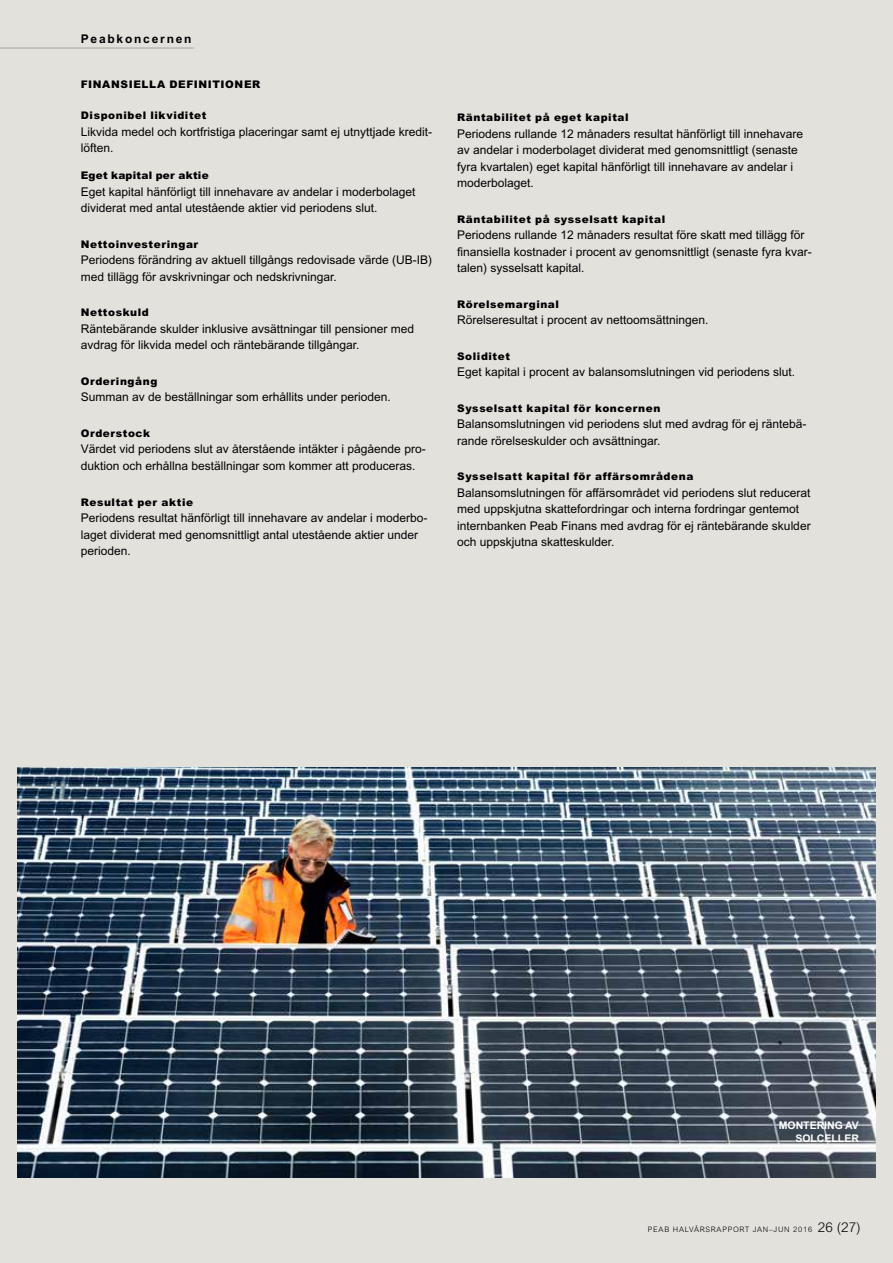
<style>
.page{position:relative;width:893px;height:1263px;background:#e3e1dc}
.page>*{position:absolute;margin:0;border:0;box-sizing:border-box;transform-origin:0 0}
.t1{font:12px/16.5px "Arial MT Std";color:#000}
.t2{font:700 12px "Arial MT Std";letter-spacing:.15em;color:#000}
.t3{font:900 10.5px "Arial MT Std";letter-spacing:.055em;color:#000}
.t4{font:700 10.5px/13.5px "Arial MT Std";color:#fff;text-align:right}
.t5{font:900 10.5px "Arial MT Std";letter-spacing:.025em;color:#000}
.t6{font:300 7.5px "Arial MT Std";letter-spacing:.1em;color:#000}
.s1{font-size:13.5px}
</style>
<div class="page">
<img style="left:17px;top:768px;width:859px;height:410px">
<hr style="left:0;top:47px;width:194px;height:2px;background:#beb7b3">
<p class="t2" style="left:81px;top:31px;width:112px">Peabkoncernen</p>
<p class="t3" style="left:81px;top:78px;width:181px">FINANSIELLA DEFINITIONER</p>
<p class="t3" style="left:81px;top:109px;width:127px">Disponibel likviditet</p>
<p class="t1" style="left:81px;top:123px;width:353px">Likvida medel och kortfristiga placeringar samt ej utnyttjade kredit&shy;löften.</p>
<p class="t5" style="left:81px;top:169px;width:129px">Eget kapital per aktie</p>
<p class="t1" style="left:81px;top:183px;width:336px">Eget kapital hänförligt till innehavare av andelar i moderbolaget dividerat med antal utestående aktier vid periodens slut.</p>
<p class="t3" style="left:81px;top:238px;width:119px">Nettoinvesteringar</p>
<p class="t1" style="left:81px;top:252px;width:353px">Periodens förändring av aktuell tillgångs redovisade värde (UB-IB) med tillägg för avskrivningar och nedskrivningar.</p>
<p class="t3" style="left:81px;top:306px;width:70px">Nettoskuld</p>
<p class="t1" style="left:81px;top:320px;width:335px">Räntebärande skulder inklusive avsättningar till pensioner med avdrag för likvida medel och räntebärande tillgångar.</p>
<p class="t3" style="left:81px;top:375px;width:78px">Orderingång</p>
<p class="t1" style="left:81px;top:389px;width:312px">Summan av de beställningar som erhållits under perioden.</p>
<p class="t3" style="left:81px;top:427px;width:71px">Orderstock</p>
<p class="t1" style="left:81px;top:441px;width:346px">Värdet vid periodens slut av återstående intäkter i pågående pro&shy;duktion och erhållna beställningar som kommer att produceras.</p>
<p class="t3" style="left:81px;top:495px;width:114px">Resultat per aktie</p>
<p class="t1" style="left:81px;top:509px;width:348px">Periodens resultat hänförligt till innehavare av andelar i moderbo&shy;laget dividerat med genomsnittligt antal utestående aktier under perioden.</p>
<p class="t3" style="left:457px;top:111px;width:173px">Räntabilitet på eget kapital</p>
<p class="t1" style="left:457px;top:125px;width:348px">Periodens rullande 12 månaders resultat hänförligt till innehavare av andelar i moderbolaget dividerat med genomsnittligt (senaste fyra kvartalen) eget kapital hänförligt till innehavare av andelar i moderbolaget.</p>
<p class="t3" style="left:457px;top:212px;width:210px">Räntabilitet på sysselsatt kapital</p>
<p class="t1" style="left:457px;top:227px;width:356px">Periodens rullande 12 månaders resultat före skatt med tillägg för finansiella kostnader i procent av genomsnittligt (senaste fyra kvar&shy;talen) sysselsatt kapital.</p>
<p class="t3" style="left:457px;top:297px;width:103px">Rörelsemarginal</p>
<p class="t1" style="left:457px;top:312px;width:253px">Rörelseresultat i procent av nettoomsättningen.</p>
<p class="t3" style="left:457px;top:349px;width:54px">Soliditet</p>
<p class="t1" style="left:457px;top:364px;width:340px">Eget kapital i procent av balansomslutningen vid periodens slut.</p>
<p class="t3" style="left:457px;top:401px;width:205px">Sysselsatt kapital för koncernen</p>
<p class="t1" style="left:457px;top:416px;width:351px">Balansomslutningen vid periodens slut med avdrag för ej räntebä&shy;rande rörelseskulder och avsättningar.</p>
<p class="t3" style="left:457px;top:470px;width:238px">Sysselsatt kapital för affärsområdena</p>
<p class="t1" style="left:457px;top:484px;width:355px">Balansomslutningen för affärsområdet vid periodens slut reducerat med uppskjutna skattefordringar och interna fordringar gentemot internbanken Peab Finans med avdrag för ej räntebärande skulder och uppskjutna skatteskulder.</p>
<p class="t4" style="left:779px;top:1118px;width:82px">MONTERING AV<br>SOLCELLER</p>
<p class="t6" style="left:648px;top:1225px;width:214px">PEAB HALVÅRSRAPPORT JAN–JUN 2016 <span class="s1">26 (27)</span></p>
</div>
